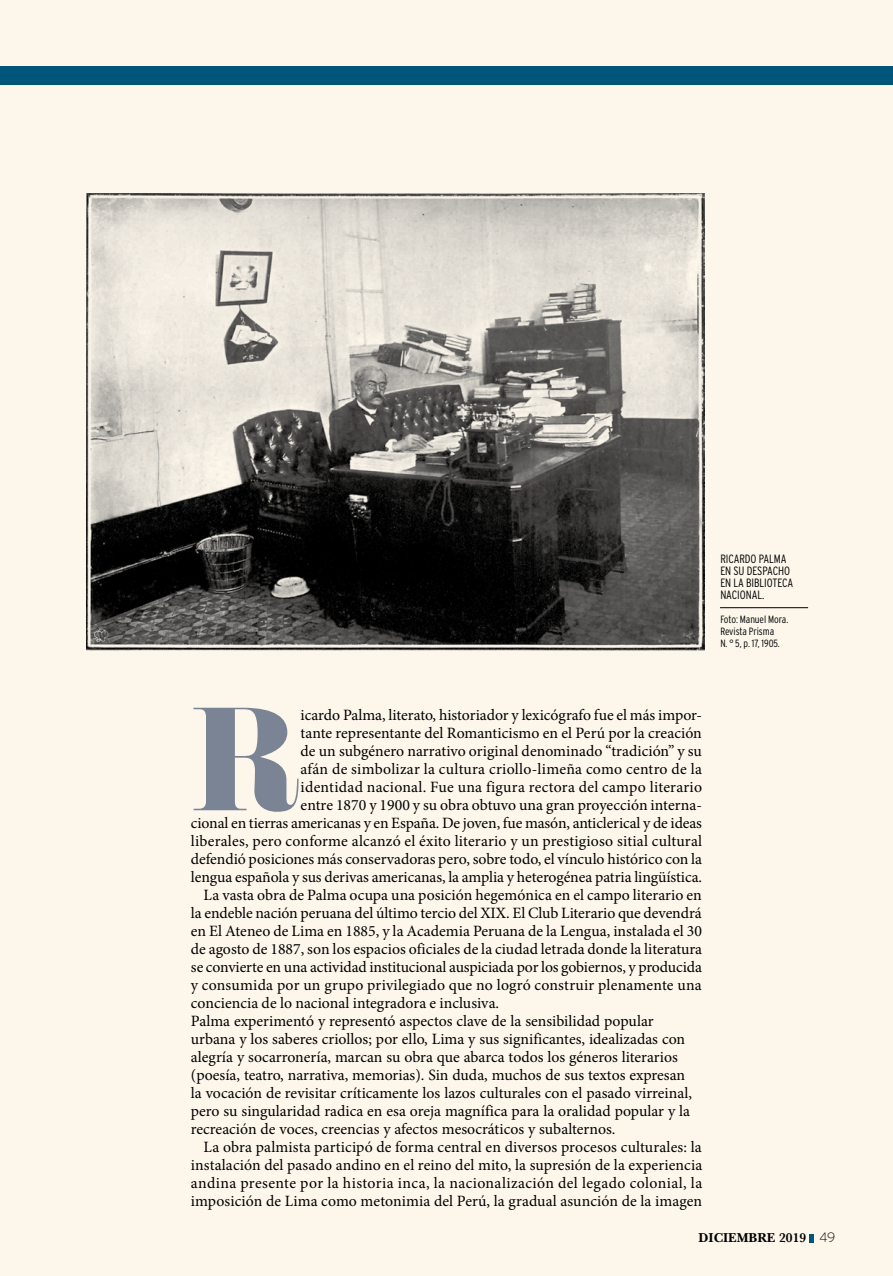
<style>
.page{position:relative;width:893px;height:1276px;background:#fcf6eb}
.page>*{position:absolute;margin:0;border:0;box-sizing:border-box;transform-origin:0 0}
.t1{font:128.25px "Eloquent JF";color:#7a8495}
.t2{font:15.75px "Minion Pro";color:#000}
.t3{font:15.75px "Minion Pro";letter-spacing:.025em;color:#000}
.t4{font:13.5px "New Baskerville Bold SC";color:#000}
.t5{font:300 condensed 12px/12px "Interstate";letter-spacing:-.005em;color:#000}
.t6{font:300 condensed 10.5px/12px "Interstate";letter-spacing:-.005em;color:#000}
.s1{font-family:"Baskerville";font-weight:600}
.s2{font-family:"Interstate";font-weight:200}
</style>
<div class="page">
<img style="left:87px;top:194px;width:617px;height:457px">
<hr style="left:720px;top:607px;width:88px;height:1px;background:#000">
<div style="left:0;top:67px;width:893px;height:18px;background:#00557b"></div>
<svg style="left:809px;top:1234px;width:4px;height:8px"></svg>
<p class="t5" style="left:720px;top:552px;width:12px">RICARD</p>
<p class="t5" style="left:720px;top:552px;width:67px;text-indent:30px">O PALMA<br>EN SU DESPACH</p>
<p class="t5" style="left:784px;top:564px;width:7px">O</p>
<p class="t5" style="left:720px;top:576px;width:59px">EN LA BIBLIOTECA<br>NACIONAL.</p>
<p class="t6" style="left:720px;top:613px;width:69px">FOTO: MANUEL MORA.<br>REVISTA PRISMA<br>N. ° 5, P. 17, 1905.</p>
<h1 class="t1" style="left:191px;top:675px;width:107px">R</h1>
<p class="t2" style="left:301px;top:704px;width:403px">icardo Palma, literato, historiador y lexicógrafo fue el más impor-</p>
<p class="t2" style="left:301px;top:722px;width:403px">tante representante del Romanticismo en el Perú por la creación</p>
<p class="t2" style="left:301px;top:740px;width:403px">de un subgénero narrativo original denominado “tradición” y su</p>
<p class="t2" style="left:301px;top:758px;width:403px">afán de simbolizar la cultura criollo-limeña como centro de la</p>
<p class="t2" style="left:301px;top:776px;width:403px">identidad nacional. Fue una figura rectora del campo literario</p>
<p class="t2" style="left:301px;top:794px;width:403px">entre 1870 y 1900 y su obra obtuvo una gran proyección interna-</p>
<p class="t2" style="left:191px;top:812px;width:513px">cional en tierras americanas y en España. De joven, fue masón, anticlerical y de ideas</p>
<p class="t2" style="left:191px;top:830px;width:513px">liberales, pero conforme alcanzó el éxito literario y un prestigioso sitial cultural</p>
<p class="t2" style="left:191px;top:848px;width:513px">defendió posiciones más conservadoras pero, sobre todo, el vínculo histórico con la</p>
<p class="t2" style="left:191px;top:866px;width:513px">lengua española y sus derivas americanas, la amplia y heterogénea patria lingüística.</p>
<p class="t2" style="left:204px;top:884px;width:500px">La vasta obra de Palma ocupa una posición hegemónica en el campo literario en</p>
<p class="t2" style="left:191px;top:902px;width:512px">la endeble nación peruana del último tercio del XIX. El Club Literario que devendrá</p>
<p class="t2" style="left:191px;top:920px;width:513px">en El Ateneo de Lima en 1885, y la Academia Peruana de la Lengua, instalada el 30</p>
<p class="t2" style="left:191px;top:938px;width:513px">de agosto de 1887, son los espacios oficiales de la ciudad letrada donde la literatura</p>
<p class="t2" style="left:191px;top:956px;width:513px">se convierte en una actividad institucional auspiciada por los gobiernos, y producida</p>
<p class="t2" style="left:191px;top:974px;width:512px">y consumida por un grupo privilegiado que no logró construir plenamente una</p>
<p class="t2" style="left:191px;top:992px;width:310px">conciencia de lo nacional integradora e inclusiva.</p>
<p class="t2" style="left:191px;top:1010px;width:464px">Palma experimentó y representó aspectos clave de la sensibilidad popular</p>
<p class="t2" style="left:191px;top:1028px;width:496px">urbana y los saberes criollos; por ello, Lima y sus significantes, idealizadas con</p>
<p class="t2" style="left:191px;top:1046px;width:488px">alegría y socarronería, marcan su obra que abarca todos los géneros literarios</p>
<p class="t2" style="left:191px;top:1064px;width:496px">(poesía, teatro, narrativa, memorias). Sin duda, muchos de sus textos expresan</p>
<p class="t2" style="left:191px;top:1082px;width:502px">la vocación de revisitar críticamente los lazos culturales con el pasado virreinal,</p>
<p class="t2" style="left:191px;top:1100px;width:501px">pero su singularidad radica en esa oreja magnífica para la oralidad popular y la</p>
<p class="t2" style="left:191px;top:1118px;width:426px">recreación de voces, creencias y afectos mesocráticos y subalternos.</p>
<p class="t2" style="left:204px;top:1136px;width:500px">La obra palmista participó de forma central en diversos procesos culturales: la</p>
<p class="t2" style="left:191px;top:1154px;width:513px">instalación del pasado andino en el reino del mito, la supresión de la experiencia</p>
<p class="t3" style="left:191px;top:1172px;width:513px">andina presente por la historia inca, la nacionalización del legado colonial, la</p>
<p class="t2" style="left:191px;top:1190px;width:513px">imposición de Lima como metonimia del Perú, la gradual asunción de la imagen</p>
<p class="t4" style="left:699px;top:1230px;width:138px">DICIEMBRE <span class="s1">2019</span> <span class="s2">49</span></p>
</div>
